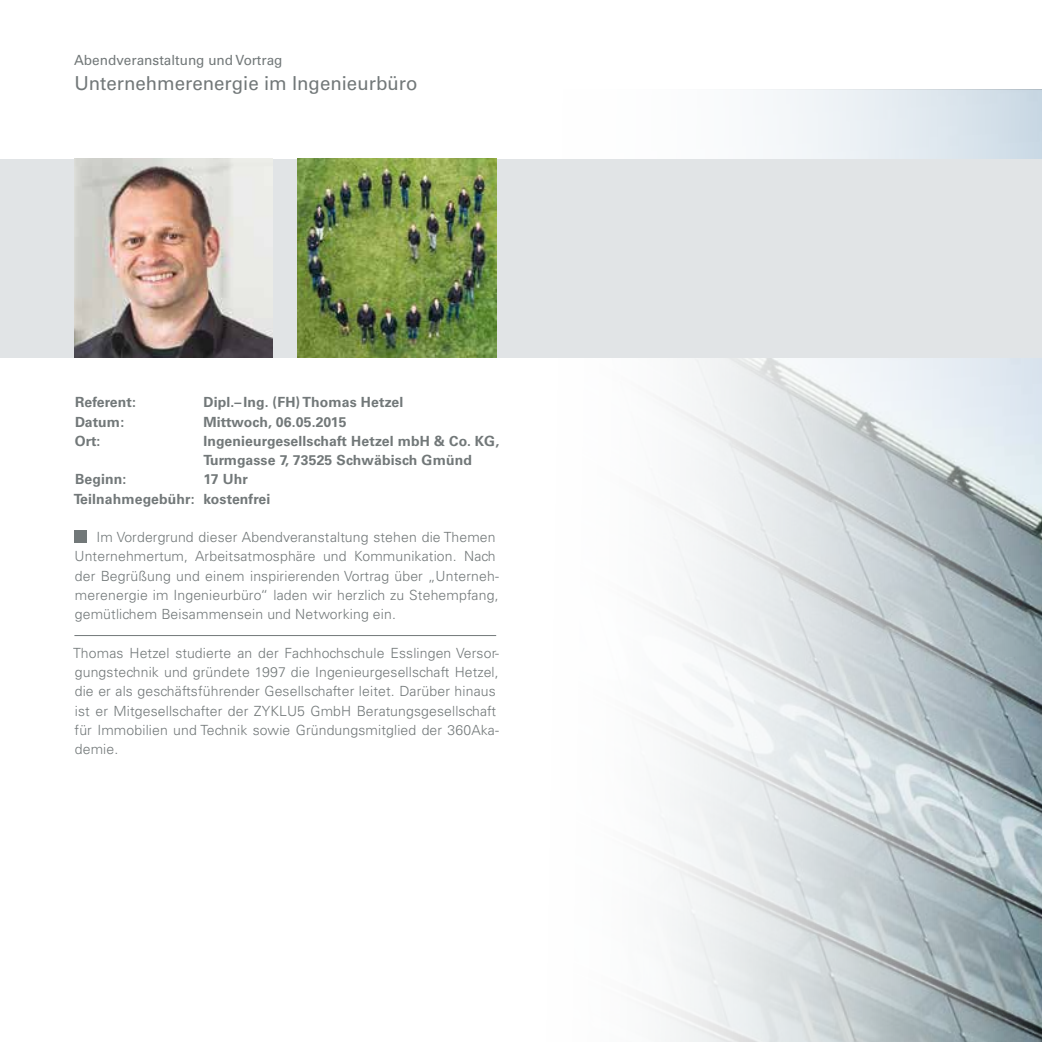
<style>
.page{position:relative;width:1042px;height:1042px;background:#fff}
.page>*{position:absolute;margin:0;border:0;box-sizing:border-box;transform-origin:0 0}
.t1{font:19.25px "Univers";color:#727879}
.t2{font:300 14px/19.2px "Univers";letter-spacing:.01em;color:#727879}
.t3{font:700 14px/19.2px "Univers";letter-spacing:.01em;color:#727879}
.t4{font:14px "Univers";color:#727879}
</style>
<div class="page">
<img style="left:521px;top:89px;width:521px;height:953px">
<div style="left:0;top:159px;width:1042px;height:198px;background:#e1e4e6"></div>
<div style="left:74px;top:530px;width:13px;height:12px;background:#727879"></div>
<img style="left:74px;top:159px;width:199px;height:198px">
<img style="left:298px;top:159px;width:198px;height:198px">
<hr style="left:74px;top:635px;width:422px;height:1px;background:#727879">
<p class="t4" style="left:74px;top:52px;width:210px">Abendveranstaltung und Vortrag</p>
<h1 class="t1" style="left:74px;top:71px;width:345px">Unternehmerenergie im Ingenieurbüro</h1>
<p class="t3" style="left:75px;top:393px;width:62px">Referent:</p>
<p class="t3" style="left:203px;top:393px;width:201px">Dipl.– Ing. (FH) Thomas Hetzel</p>
<p class="t3" style="left:75px;top:412px;width:51px">Datum:</p>
<p class="t3" style="left:203px;top:412px;width:145px">Mittwoch, 06.05.2015</p>
<p class="t3" style="left:75px;top:431px;width:27px">Ort:</p>
<p class="t3" style="left:203px;top:431px;width:297px">Ingenieurgesellschaft Hetzel mbH &amp; Co. KG,<br>Turmgasse 7, 73525 Schwäbisch Gmünd</p>
<p class="t3" style="left:75px;top:470px;width:53px">Beginn:</p>
<p class="t3" style="left:74px;top:470px;width:198px;text-indent:130px">17 Uhr<br>Teilnahmegebühr: kostenfrei</p>
<p class="t2" style="left:74px;top:528px;width:426px;text-indent:22px">Im Vordergrund dieser Abendveranstaltung stehen die Themen Unternehmertum, Arbeitsatmosphäre und Kommunikation. Nach der Begrüßung und einem inspirierenden Vortrag über „Unterneh&shy;merenergie im Ingenieurbüro“ laden wir herzlich zu Stehempfang, gemütlichem Beisammensein und Networking ein.</p>
<p class="t2" style="left:73px;top:643px;width:427px">Thomas Hetzel studierte an der Fachhochschule Esslingen Versor&shy;gungstechnik und gründete 1997 die Ingenieurgesellschaft Hetzel, die er als geschäftsführender Gesellschafter leitet. Darüber hinaus ist er Mitgesellschafter der ZYKLU5 GmbH Beratungsgesellschaft für Immobilien und Technik sowie Gründungsmitglied der 360Aka&shy;demie.</p>
</div>
